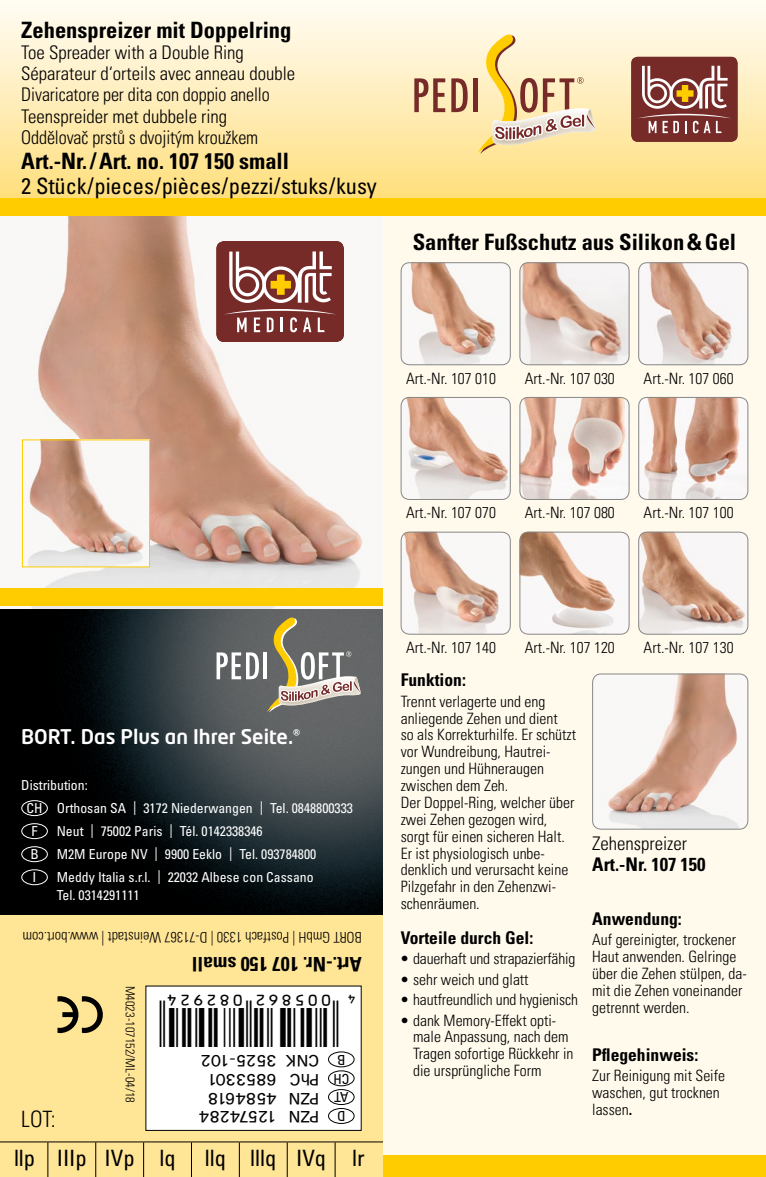
<style>
.page{position:relative;width:766px;height:1177px;background:#fff}
.page>*{position:absolute;margin:0;border:0;box-sizing:border-box;transform-origin:0 0}
.t1{font:30px "ID Automation UPCEANM";letter-spacing:.02em;color:#000}
.t2{font:700 condensed 22.5px "Univers LT Pro";color:#000}
.t3{font:condensed 22.5px "Univers LT Pro";letter-spacing:-.005em;color:#000}
.t4{font:300 condensed 22.5px "Univers LT Pro";color:#000}
.t5{font:500 20px "Neo Tech Pro";color:#fff}
.t6{font:700 condensed 20px "Univers LT Pro";color:#000}
.t7{font:300 condensed 18.75px/21.2px "Univers LT Pro";color:#000}
.t8{font:700 condensed 18.75px "Univers LT Pro";color:#000}
.t9{font:700 condensed 17.5px "Univers LT Pro";color:#000}
.t10{font:16.25px "Univers BQ";color:#000}
.t11{font:300 condensed 15.5px/17px "Univers LT Pro";color:#000}
.t12{font:300 condensed 14.75px "Univers LT Pro";color:#000;scale:.96 1}
.t13{font:condensed 13.75px/23px "Univers LT Pro";color:#fff}
.t14{font:condensed 13.75px/18.8px "Univers LT Pro";color:#000}
.t15{font:300 condensed 12.5px "Univers LT Pro";color:#000}
.s1{font-weight:700}
</style>
<div class="page">
<svg style="left:0;top:0;width:383px;height:198px;background:#ffedba"></svg>
<div style="left:0;top:914px;width:383px;height:262px;background:#ffe596"></div>
<div style="left:0;top:606px;width:404px;height:308px;background:#000"></div>
<img style="left:11px;top:608px;width:372px;height:306px">
<div style="left:21px;top:800px;width:27px;height:16px;border:1px solid #fff;border-radius:50%"></div>
<div style="left:21px;top:823px;width:27px;height:16px;border:1px solid #fff;border-radius:50%"></div>
<div style="left:21px;top:846px;width:27px;height:16px;border:1px solid #fff;border-radius:50%"></div>
<div style="left:21px;top:869px;width:27px;height:16px;border:1px solid #fff;border-radius:50%"></div>
<svg style="left:216px;top:652px;width:43px;height:27px"></svg>
<hr style="left:263px;top:652px;width:4px;height:27px;background:#fff">
<svg style="left:267px;top:617px;width:94px;height:95px;background:#8d8879"></svg>
<img style="left:0;top:216px;width:383px;height:392px">
<img style="left:24px;top:441px;width:124px;height:124px">
<div style="left:22px;top:439px;width:128px;height:128px;border:1px solid #fc0"></div>
<svg style="left:383px;top:0;width:382px;height:198px;background:#feedb8"></svg>
<svg style="left:216px;top:241px;width:127px;height:101px;background:#91544d"></svg>
<div style="left:0;top:198px;width:383px;height:18px;background:#fc0"></div>
<div style="left:0;top:588px;width:383px;height:18px;background:#fc0"></div>
<svg style="left:57px;top:996px;width:46px;height:37px"></svg>
<div style="left:146px;top:986px;width:215px;height:144px;background:#fff"></div>
<hr style="left:0;top:1141px;width:48px;height:1px;background:#000">
<hr style="left:48px;top:1141px;width:48px;height:1px;background:#000">
<hr style="left:47px;top:1142px;width:1px;height:34px;background:#000">
<hr style="left:96px;top:1141px;width:48px;height:1px;background:#000">
<hr style="left:95px;top:1142px;width:1px;height:34px;background:#000">
<hr style="left:144px;top:1141px;width:47px;height:1px;background:#000">
<hr style="left:143px;top:1142px;width:1px;height:34px;background:#000">
<hr style="left:191px;top:1141px;width:48px;height:1px;background:#000">
<hr style="left:191px;top:1142px;width:1px;height:34px;background:#000">
<hr style="left:239px;top:1141px;width:48px;height:1px;background:#000">
<hr style="left:239px;top:1142px;width:1px;height:34px;background:#000">
<hr style="left:287px;top:1141px;width:48px;height:1px;background:#000">
<hr style="left:287px;top:1142px;width:1px;height:34px;background:#000">
<hr style="left:335px;top:1141px;width:69px;height:1px;background:#000">
<hr style="left:334px;top:1142px;width:1px;height:34px;background:#000">
<div style="left:328px;top:1107px;width:26px;height:16px;border:1px solid #000;border-radius:50%"></div>
<div style="left:328px;top:1089px;width:26px;height:15px;border:1px solid #000;border-radius:50%"></div>
<div style="left:328px;top:1070px;width:26px;height:16px;border:1px solid #000;border-radius:50%"></div>
<div style="left:328px;top:1051px;width:26px;height:16px;border:1px solid #000;border-radius:50%"></div>
<div style="left:383px;top:198px;width:382px;height:978px;background:#fffaec"></div>
<div style="left:383px;top:1155px;width:382px;height:21px;background:#fc0"></div>
<img style="left:401px;top:532px;width:109px;height:102px">
<div style="left:400px;top:531px;width:110px;height:103px;border:1px solid #878786;border-radius:8px"></div>
<img style="left:402px;top:397px;width:108px;height:103px">
<div style="left:400px;top:397px;width:110px;height:103px;border:1px solid #878786;border-radius:8px"></div>
<img style="left:638px;top:533px;width:110px;height:101px">
<div style="left:638px;top:531px;width:110px;height:103px;border:1px solid #878786;border-radius:8px"></div>
<img style="left:519px;top:262px;width:110px;height:103px">
<div style="left:519px;top:262px;width:110px;height:103px;border:1px solid #878786;border-radius:8px"></div>
<img style="left:521px;top:397px;width:108px;height:103px">
<div style="left:519px;top:397px;width:110px;height:103px;border:1px solid #878786;border-radius:8px"></div>
<img style="left:519px;top:533px;width:110px;height:101px">
<div style="left:519px;top:531px;width:110px;height:103px;border:1px solid #878786;border-radius:8px"></div>
<svg style="left:631px;top:57px;width:106px;height:85px;background:#90534c"></svg>
<svg style="left:451px;top:78px;width:16px;height:34px"></svg>
<svg style="left:414px;top:78px;width:31px;height:34px"></svg>
<hr style="left:473px;top:78px;width:4px;height:34px;background:#762b28">
<svg style="left:477px;top:34px;width:119px;height:120px;background:#eed8a9"></svg>
<img style="left:402px;top:262px;width:108px;height:103px">
<div style="left:400px;top:262px;width:110px;height:103px;border:1px solid #878786;border-radius:8px"></div>
<img style="left:638px;top:262px;width:110px;height:103px">
<div style="left:638px;top:262px;width:110px;height:103px;border:1px solid #878786;border-radius:8px"></div>
<img style="left:638px;top:397px;width:110px;height:103px">
<div style="left:638px;top:397px;width:110px;height:103px;border:1px solid #878786;border-radius:8px"></div>
<div style="left:383px;top:198px;width:382px;height:18px;background:#fc0"></div>
<img style="left:592px;top:674px;width:156px;height:155px">
<div style="left:592px;top:673px;width:156px;height:156px;border:1px solid #878786;border-radius:8px"></div>
<h2 class="t2" style="left:21px;top:16px;width:271px">Zehenspreizer mit Doppelring</h2>
<p class="t7" style="left:21px;top:41px;width:275px">Toe Spreader with a Double Ring Séparateur d‘orteils avec anneau double Divaricatore per dita con doppio anello Teenspreider met dubbele ring Oddělovač prstů s dvojitým kroužkem</p>
<h2 class="t2" style="left:21px;top:147px;width:269px">Art.-Nr./Art. no. 107 150 small</h2>
<h2 class="t3" style="left:21px;top:171px;width:357px">2 Stück/pieces/pièces/pezzi/stuks/kusy</h2>
<h2 class="t2" style="left:412px;top:228px;width:325px">Sanfter Fußschutz aus Silikon&amp;Gel</h2>
<p class="t11" style="left:406px;top:369px;width:92px">Art.-Nr. 107 010</p>
<p class="t11" style="left:643px;top:369px;width:92px">Art.-Nr. 107 060</p>
<p class="t11" style="left:524px;top:369px;width:92px">Art.-Nr. 107 030</p>
<p class="t11" style="left:406px;top:503px;width:92px">Art.-Nr. 107 070</p>
<p class="t11" style="left:524px;top:503px;width:92px">Art.-Nr. 107 080</p>
<p class="t11" style="left:643px;top:503px;width:92px">Art.-Nr. 107 100</p>
<p class="t5" style="left:21px;top:724px;width:280px">BORT. Das Plus an Ihrer Seite.<sup>®</sup></p>
<p class="t13" style="left:57px;top:773px;width:297px;text-indent:-35px">Distribution:<br>Orthosan SA | 3172 Niederwangen | Tel. 0848800333<br>Neut | 75002 Paris | Tél. 0142338346<br>M2M Europe NV | 9900 Eeklo | Tel. 093784800<br>Meddy Italia s.r.l. | 22032 Albese con Cassano</p>
<p class="t13" style="left:57px;top:882px;width:84px">Tel. 0314291111</p>
<p class="t13" style="left:27px;top:796px;width:18px">CH<br>F<br>B<br>I</p>
<p class="t12" style="left:361px;top:947px;width:354px;rotate:-180deg">BORT GmbH | Postfach 1330 | D-71367 Weinstadt | www.bort.com</p>
<h2 class="t4" style="left:21px;top:1104px;width:36px">LOT:</h2>
<p class="t15" style="left:139px;top:985px;width:119px;rotate:90deg">M4023-107152/ML-04/18</p>
<p class="t6" style="left:361px;top:976px;width:171px;rotate:-180deg">Art.-Nr. 107 150 small</p>
<h1 class="t1" style="left:364px;top:1035px;width:206px;rotate:-180deg">Y(0A58GC*KSMTMO(</h1>
<p class="t10" style="left:276px;top:1069px;width:77px;rotate:-180deg">3525-102</p>
<p class="t10" style="left:319px;top:1069px;width:35px;rotate:-180deg">CNK</p>
<p class="t14" style="left:349px;top:1125px;width:18px;rotate:-180deg">D<br>AT<br>CH<br>B</p>
<p class="t10" style="left:276px;top:1088px;width:71px;rotate:-180deg">6853301</p>
<p class="t10" style="left:319px;top:1088px;width:31px;rotate:-180deg">PhC</p>
<p class="t10" style="left:276px;top:1107px;width:70px;rotate:-180deg">4584618</p>
<p class="t10" style="left:319px;top:1107px;width:32px;rotate:-180deg">PZN</p>
<p class="t10" style="left:276px;top:1126px;width:79px;rotate:-180deg">12574284</p>
<p class="t10" style="left:319px;top:1126px;width:32px;rotate:-180deg">PZN</p>
<h2 class="t3" style="left:14px;top:1143px;width:163px">llp IIIp IVp lq</h2>
<h2 class="t3" style="left:205px;top:1143px;width:161px">llq lllq IVq lr</h2>
<p class="t11" style="left:406px;top:638px;width:92px">Art.-Nr. 107 140</p>
<p class="t11" style="left:524px;top:638px;width:92px">Art.-Nr. 107 120</p>
<p class="t11" style="left:643px;top:638px;width:92px">Art.-Nr. 107 130</p>
<p class="t9" style="left:400px;top:669px;width:67px">Funktion:</p>
<p class="t11" style="left:400px;top:691px;width:177px">Trennt verlagerte und eng anliegende Zehen und dient<br>so als Korrekturhilfe. Er schützt vor Wundreibung, Hautrei&shy;zungen und Hühneraugen zwischen dem Zeh.<br>Der Doppel-Ring, welcher über zwei Zehen gezogen wird, sorgt für einen sicheren Halt.<br>Er ist physiologisch unbe&shy;denklich und verursacht keine<br>Pilzgefahr in den Zehenzwi&shy;schenräumen.</p>
<p class="t9" style="left:400px;top:926px;width:134px">Vorteile durch Gel:</p>
<p class="t11" style="left:400px;top:949px;width:176px">• dauerhaft und strapazierfähig</p>
<p class="t11" style="left:400px;top:969px;width:129px">• sehr weich und glatt</p>
<p class="t11" style="left:400px;top:990px;width:179px">• hautfreundlich und hygienisch</p>
<p class="t11" style="left:413px;top:1010px;width:162px;text-indent:-12px">• dank Memory-Effekt opti&shy;male Anpassung, nach dem<br>Tragen sofortige Rückkehr in die ursprüngliche Form</p>
<p class="t7" style="left:592px;top:832px;width:96px">Zehenspreizer</p>
<p class="t8" style="left:592px;top:853px;width:115px">Art.-Nr. 107 150</p>
<p class="t9" style="left:592px;top:907px;width:91px">Anwendung:</p>
<p class="t11" style="left:592px;top:930px;width:156px">Auf gereinigter, trockener<br>Haut anwenden. Gelringe über die Zehen stülpen, da&shy;mit die Zehen voneinander getrennt werden.</p>
<p class="t9" style="left:592px;top:1043px;width:107px">Pflegehinweis:</p>
<p class="t11" style="left:592px;top:1066px;width:134px">Zur Reinigung mit Seife waschen, gut trocknen lassen<span class="s1">.</span></p>
</div>
